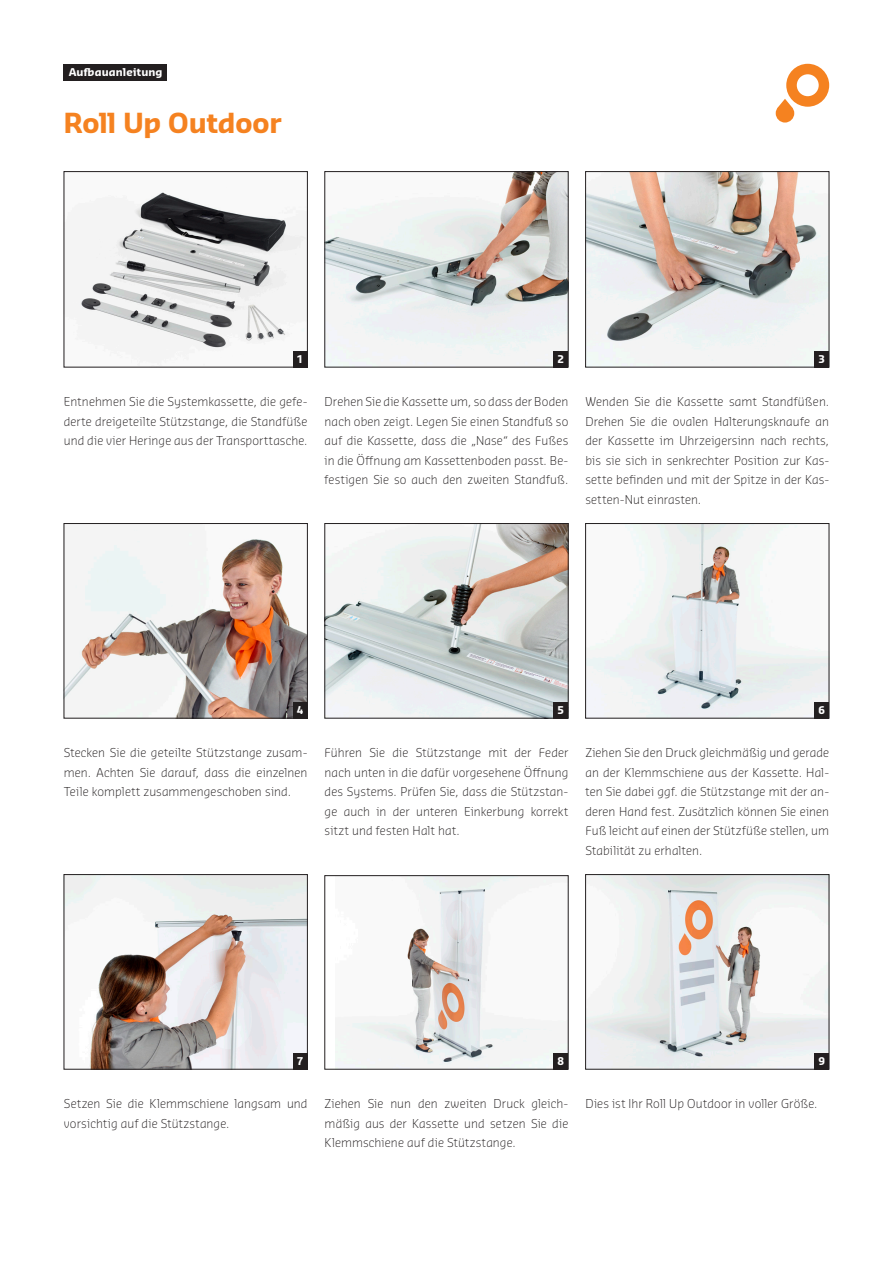
<style>
.page{position:relative;width:893px;height:1263px;background:#fff}
.page>*{position:absolute;margin:0;border:0;box-sizing:border-box;transform-origin:0 0}
.Überschriften{font:700 27px "Sansa Pro";letter-spacing:-.005em;color:#f58220}
.t1{font:300 12px/19.5px "Sansa Pro";letter-spacing:.01em;color:#231f20;text-align:justify}
.Highlight_schwarzen{font:700 10.5px "Sansa Pro";letter-spacing:.015em;color:#fff}
</style>
<div class="page">
<div style="left:64px;top:64px;width:103px;height:16px;background:#231f20"></div>
<svg style="left:776px;top:64px;width:53px;height:59px"></svg>
<img style="left:66px;top:192px;width:240px;height:173px">
<div style="left:64px;top:171px;width:244px;height:196px;border:1px solid #231f20"></div>
<div style="left:293px;top:351px;width:15px;height:16px;background:#231f20"></div>
<img style="left:327px;top:173px;width:239px;height:192px">
<div style="left:325px;top:171px;width:243px;height:196px;border:1px solid #231f20"></div>
<div style="left:553px;top:351px;width:15px;height:16px;background:#231f20"></div>
<img style="left:587px;top:173px;width:240px;height:192px">
<div style="left:585px;top:171px;width:244px;height:196px;border:1px solid #231f20"></div>
<div style="left:814px;top:351px;width:15px;height:16px;background:#231f20"></div>
<img style="left:66px;top:525px;width:240px;height:191px">
<div style="left:64px;top:523px;width:244px;height:195px;border:1px solid #231f20"></div>
<div style="left:293px;top:702px;width:15px;height:16px;background:#231f20"></div>
<img style="left:327px;top:525px;width:239px;height:191px">
<div style="left:325px;top:523px;width:243px;height:195px;border:1px solid #231f20"></div>
<div style="left:553px;top:702px;width:15px;height:16px;background:#231f20"></div>
<img style="left:587px;top:525px;width:240px;height:191px">
<div style="left:585px;top:523px;width:244px;height:195px;border:1px solid #231f20"></div>
<div style="left:814px;top:702px;width:15px;height:16px;background:#231f20"></div>
<img style="left:66px;top:876px;width:240px;height:191px">
<div style="left:64px;top:874px;width:244px;height:195px;border:1px solid #231f20"></div>
<div style="left:293px;top:1053px;width:15px;height:16px;background:#231f20"></div>
<img style="left:336px;top:877px;width:230px;height:190px">
<div style="left:553px;top:1053px;width:15px;height:16px;background:#231f20"></div>
<img style="left:587px;top:876px;width:240px;height:191px">
<div style="left:585px;top:874px;width:244px;height:195px;border:1px solid #231f20"></div>
<div style="left:814px;top:1053px;width:15px;height:16px;background:#231f20"></div>
<p class="Highlight_schwarzen" style="left:69px;top:65px;width:95px">Aufbauanleitung</p>
<p class="Überschriften" style="left:64px;top:105px;width:219px">Roll Up Outdoor</p>
<p class="Highlight_schwarzen" style="left:297px;top:352px;width:8px">1</p>
<p class="Highlight_schwarzen" style="left:558px;top:352px;width:8px">2</p>
<p class="Highlight_schwarzen" style="left:818px;top:352px;width:8px">3</p>
<p class="t1" style="left:64px;top:392px;width:245px">Entnehmen Sie die Systemkassette, die gefe&shy;derte dreigeteilte Stützstange, die Standfüße und die vier Heringe aus der Transporttasche.</p>
<p class="t1" style="left:325px;top:392px;width:245px">Drehen Sie die Kassette um, so dass der Boden nach oben zeigt. Legen Sie einen Standfuß so auf die Kassette, dass die „Nase“ des Fußes in die Öffnung am Kassettenboden passt. Be&shy;festigen Sie so auch den zweiten Standfuß.</p>
<p class="t1" style="left:585px;top:392px;width:245px">Wenden Sie die Kassette samt Standfüßen.<br>Drehen Sie die ovalen Halterungsknaufe an der Kassette im Uhrzeigersinn nach rechts, bis sie sich in senkrechter Position zur Kas&shy;sette befinden und mit der Spitze in der Kas&shy;setten-Nut einrasten.</p>
<p class="Highlight_schwarzen" style="left:297px;top:703px;width:8px">4</p>
<p class="Highlight_schwarzen" style="left:558px;top:703px;width:8px">5</p>
<p class="Highlight_schwarzen" style="left:818px;top:703px;width:8px">6</p>
<p class="t1" style="left:64px;top:743px;width:245px">Stecken Sie die geteilte Stützstange zusam&shy;men. Achten Sie darauf, dass die einzelnen Teile komplett zusammengeschoben sind.</p>
<p class="t1" style="left:325px;top:743px;width:245px">Führen Sie die Stützstange mit der Feder nach unten in die dafür vorgesehene Öffnung des Systems. Prüfen Sie, dass die Stützstan&shy;ge auch in der unteren Einkerbung korrekt sitzt und festen Halt hat.</p>
<p class="t1" style="left:585px;top:743px;width:245px">Ziehen Sie den Druck gleichmäßig und gerade an der Klemmschiene aus der Kassette. Hal&shy;ten Sie dabei ggf. die Stützstange mit der an&shy;deren Hand fest. Zusätzlich können Sie einen Fuß leicht auf einen der Stützfüße stellen, um Stabilität zu erhalten.</p>
<p class="Highlight_schwarzen" style="left:297px;top:1054px;width:8px">7</p>
<p class="t1" style="left:64px;top:1094px;width:245px">Setzen Sie die Klemmschiene langsam und vorsichtig auf die Stützstange.</p>
<p class="Highlight_schwarzen" style="left:558px;top:1054px;width:8px">8</p>
<p class="Highlight_schwarzen" style="left:818px;top:1054px;width:8px">9</p>
<p class="t1" style="left:325px;top:1094px;width:245px">Ziehen Sie nun den zweiten Druck gleich-</p>
<p class="t1" style="left:585px;top:1094px;width:234px">Dies ist Ihr Roll Up Outdoor in voller Größe.</p>
<p class="t1" style="left:325px;top:1113px;width:245px">mäßig aus der Kassette und setzen Sie die<br>Klemmschiene auf die Stützstange.</p>
</div>
